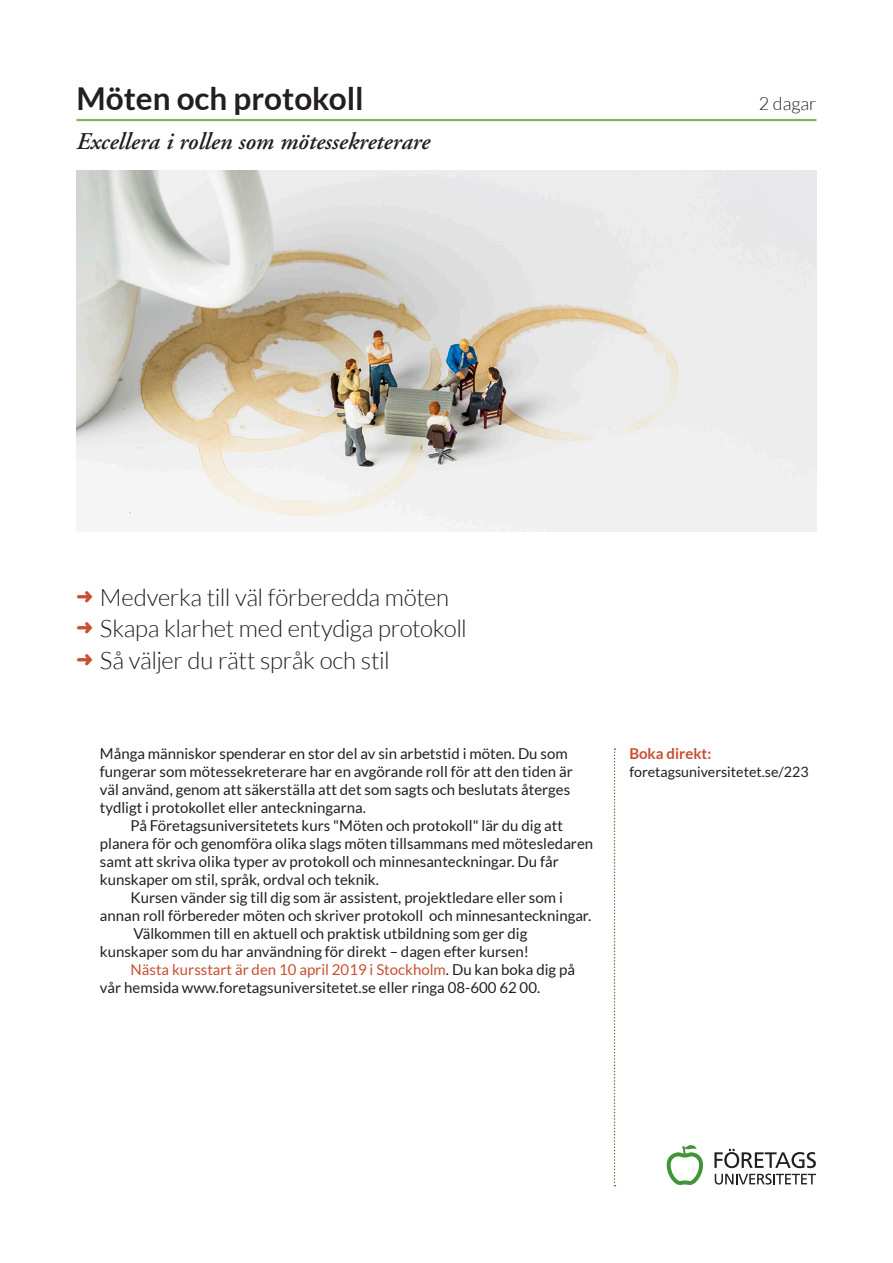
<style>
.page{position:relative;width:893px;height:1263px;background:#fff}
.page>*{position:absolute;margin:0;border:0;box-sizing:border-box;transform-origin:0 0}
.Puff-brodtext-rubrik{font:700 31.5px "Lato";color:#231f20}
.t1{font:300 24px "Lato";letter-spacing:-.015em;color:#231f20}
.Bild-rubrik2{font:italic 600 24px "Adobe Garamond";color:#231f20}
.Puff-brodtext-rubrik-2{font:300 18px "Lato";color:#231f20}
.Saljtext-brodtext{font:15px/18px "Lato";color:#231f20}
.Boka-rubrik{font:700 15px "Lato";color:#c84f32}
.Boka-rubrik-2{font:14.25px "Lato";color:#231f20}
.s1{color:#c84f32}
</style>
<div class="page">
<svg style="left:667px;top:1145px;width:36px;height:40px"></svg>
<svg style="left:714px;top:1149px;width:102px;height:35px"></svg>
<img style="left:77px;top:170px;width:739px;height:361px">
<hr style="left:77px;top:119px;width:739px;height:2px;background:#7cb561">
<svg style="left:614px;top:748px;width:1px;height:438px"></svg>
<p class="Puff-brodtext-rubrik" style="left:77px;top:81px;width:289px">Möten och protokoll</p>
<p class="Puff-brodtext-rubrik-2" style="left:759px;top:94px;width:59px">2 dagar</p>
<p class="Bild-rubrik2" style="left:77px;top:128px;width:355px">Excellera i rollen som mötessekreterare</p>
<p class="t1" style="left:77px;top:585px;width:374px"><span class="s1">➜</span> Medverka till väl förberedda möten</p>
<p class="t1" style="left:77px;top:616px;width:392px"><span class="s1">➜</span> Skapa klarhet med entydiga protokoll</p>
<p class="t1" style="left:77px;top:647px;width:315px"><span class="s1">➜</span> Så väljer du rätt språk och stil</p>
<p class="Saljtext-brodtext" style="left:100px;top:745px;width:474px">Många människor spenderar en stor del av sin arbetstid i möten. Du som fungerar som mötessekreterare har en avgörande roll för att den tiden är väl använd, genom att säkerställa att det som sagts och beslutats återges tydligt i protokollet eller anteckningarna.</p>
<p class="Saljtext-brodtext" style="left:100px;top:817px;width:495px;text-indent:31px">På Företagsuniversitetets kurs "Möten och protokoll" lär du dig att planera för och genomföra olika slags möten tillsammans med mötesledaren samt att skriva olika typer av protokoll och minnesanteckningar. Du får kunskaper om stil, språk, ordval och teknik.</p>
<p class="Saljtext-brodtext" style="left:100px;top:889px;width:493px;text-align:center">Kursen vänder sig till dig som är assistent, projektledare eller som i<br>annan roll förbereder möten och skriver protokoll och minnesanteckningar.</p>
<p class="Saljtext-brodtext" style="left:100px;top:925px;width:431px;text-align:right">Välkommen till en aktuell och praktisk utbildning som ger dig kunskaper som du har användning för direkt – dagen efter kursen!</p>
<p class="Saljtext-brodtext" style="left:100px;top:961px;width:477px;text-indent:31px"><span class="s1">Nästa kursstart är den 10 april 2019 i Stockholm</span>. Du kan boka dig på vår hemsida www.foretagsuniversitetet.se eller ringa 08-600 62 00.</p>
<p class="Boka-rubrik" style="left:629px;top:745px;width:84px">Boka direkt:</p>
<p class="Boka-rubrik-2" style="left:629px;top:764px;width:181px">foretagsuniversitetet.se/223</p>
</div>
